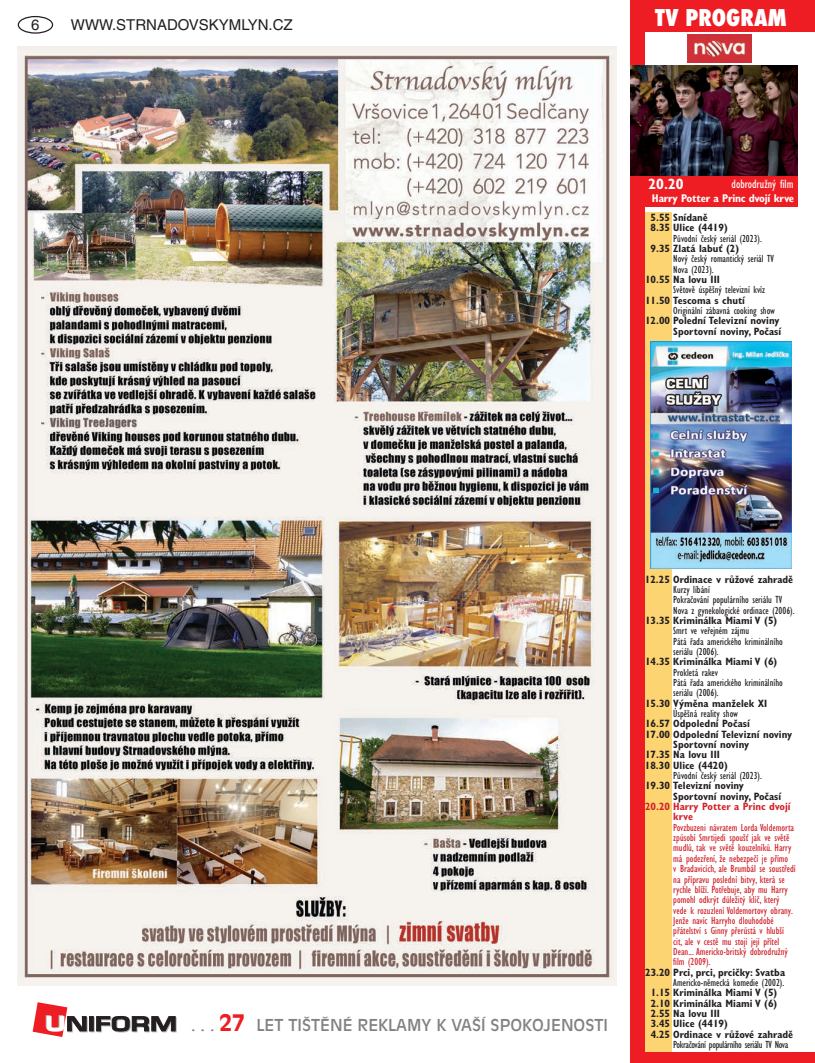
<style>
.page{position:relative;width:815px;height:1063px;background:#fff}
.page>*{position:absolute;margin:0;border:0;box-sizing:border-box;transform-origin:0 0}
.t1{font:800 condensed 22.5px "Futura";color:#fff}
.t2{font:16.25px "Antique Olive CE";color:#808285}
.t3{font:15px "Helvetica CE";color:#231f20}
.t4{font:700 condensed 15px "Gill Sans CE";color:#fff}
.t5{font:condensed 12.5px "Gill Sans CE";color:#fff}
.t6{font:700 condensed 11.25px "Gill Sans CE";letter-spacing:-.02em;color:#fff}
.t7{font:700 condensed 10.62px/10.4px "Gill Sans CE";color:#231f20}
.t8{font:condensed 10.62px/10.4px "Gill Sans CE";color:#d1232a}
.t9{font:condensed 10.62px/10.4px "Gill Sans CE";color:#231f20}
.t10{font:condensed 10.62px "Gill Sans CE";letter-spacing:-.03em;color:#231f20}
.t11{font:700 condensed 10.62px/10.4px "Gill Sans CE";color:#d1232a}
.s1{font-weight:700;font-size:22.5px;color:#ee1d23}
</style>
<div class="page">
<div style="left:18px;top:16px;width:35px;height:18px;border:1px solid #231f20;border-radius:50%"></div>
<svg style="left:90px;top:1017px;width:5px;height:15px"></svg>
<svg style="left:89px;top:1016px;width:5px;height:15px"></svg>
<svg style="left:96px;top:1016px;width:81px;height:16px"></svg>
<svg style="left:33px;top:1002px;width:55px;height:35px"></svg>
<div style="left:631px;top:0;width:184px;height:32px;background:#ee1d23"></div>
<div style="left:631px;top:175px;width:166px;height:32px;background:#ee1d23"></div>
<img style="left:687px;top:34px;width:64px;height:29px">
<div style="left:631px;top:0;width:14px;height:1063px;background:#ee1d23"></div>
<div style="left:631px;top:1052px;width:184px;height:11px;background:#ee1d23"></div>
<div style="left:645px;top:213px;width:26px;height:839px;background:#fdd472"></div>
<img style="left:631px;top:66px;width:166px;height:109px">
<img style="left:18px;top:46px;width:599px;height:939px">
<img style="left:650px;top:342px;width:142px;height:227px">
<h3 class="t3" style="left:31px;top:16px;width:10px">6</h3>
<h3 class="t3" style="left:71px;top:16px;width:223px">WWW.STRNADOVSKYMLYN.CZ</h3>
<h1 class="t1" style="left:655px;top:2px;width:133px">TV PROGRAM</h1>
<h3 class="t4" style="left:648px;top:175px;width:37px">20.20</h3>
<p class="t6" style="left:652px;top:191px;width:144px">Harry Potter a Princ dvojí krve</p>
<p class="t5" style="left:732px;top:176px;width:63px">dobrodružný film</p>
<p class="t7" style="left:651px;top:212px;width:79px">5.55 Snídaně<br>8.35 Ulice (4419)</p>
<p class="t9" style="left:673px;top:233px;width:90px">Původní český seriál (2023).</p>
<p class="t7" style="left:651px;top:243px;width:90px">9.35 Zlatá labuť (2)</p>
<p class="t9" style="left:673px;top:254px;width:102px">Nový český romantický seriál TV<br>Nova (2023).</p>
<p class="t7" style="left:645px;top:274px;width:76px">10.55 Na lovu III</p>
<p class="t9" style="left:673px;top:285px;width:93px">Světově úspěšný televizní kvíz</p>
<p class="t7" style="left:645px;top:295px;width:101px">11.50 Tescoma s chutí</p>
<p class="t9" style="left:673px;top:305px;width:103px">Originální zábavná cooking show</p>
<p class="t7" style="left:645px;top:316px;width:138px;text-align:right">12.00 Polední Televizní noviny<br>Sportovní noviny, Počasí</p>
<h2 class="t2" style="left:191px;top:1016px;width:418px">. . . <span class="s1">27</span> LET TIŠTĚNÉ REKLAMY K VAŠÍ SPOKOJENOSTI</h2>
<p class="t7" style="left:645px;top:574px;width:150px">12.25 Ordinace v růžové zahradě</p>
<p class="t9" style="left:673px;top:584px;width:123px">Kurzy líbání<br>Pokračování populárního seriálu TV<br>Nova z gynekologické ordinace (2006).</p>
<p class="t7" style="left:645px;top:615px;width:134px">13.35 Kriminálka Miami V (5)</p>
<p class="t9" style="left:673px;top:626px;width:111px">Smrt ve veřejném zájmu<br>Pátá řada amerického kriminálního seriálu (2006).</p>
<p class="t7" style="left:645px;top:657px;width:134px">14.35 Kriminálka Miami V (6)</p>
<p class="t9" style="left:673px;top:667px;width:111px">Prokletá rakev<br>Pátá řada amerického kriminálního seriálu (2006).</p>
<p class="t7" style="left:645px;top:698px;width:124px">15.30 Výměna manželek XI</p>
<p class="t9" style="left:673px;top:708px;width:66px">Úspěšná reality show</p>
<p class="t7" style="left:645px;top:719px;width:106px">16.57 Odpolední Počasí</p>
<p class="t7" style="left:645px;top:729px;width:149px">17.00 Odpolední Televizní noviny</p>
<p class="t7" style="left:673px;top:739px;width:78px">Sportovní noviny</p>
<p class="t7" style="left:645px;top:750px;width:76px">17.35 Na lovu III</p>
<p class="t7" style="left:645px;top:760px;width:84px">18.30 Ulice (4420)</p>
<p class="t9" style="left:673px;top:770px;width:90px">Původní český seriál (2023).</p>
<p class="t7" style="left:673px;top:781px;width:109px;text-indent:-28px">19.30 Televizní noviny<br>Sportovní noviny, Počasí</p>
<p class="t11" style="left:673px;top:801px;width:119px;text-indent:-28px">20.20 Harry Potter a Princ dvojí krve</p>
<p class="t8" style="left:673px;top:822px;width:124px">Povzbuzeni návratem Lorda Voldemorta způsobí Smrtijedi spoušť jak ve světě mudlů, tak ve světě kouzelníků. Harry má podezření, že nebezpečí je přímo<br>v Bradavicích, ale Brumbál se soustředí na přípravu poslední bitvy, která se rychle blíží. Potřebuje, aby mu Harry pomohl odkrýt důležitý klíč, který vede k rozuzlení Voldemortovy obrany.<br>Jenže navíc Harryho dlouhodobé přátelství s Ginny přerůstá v hlubší<br>cit, ale v cestě mu stojí její přítel Dean... Americko-britský dobrodružný film (2009).</p>
<p class="t7" style="left:645px;top:967px;width:142px">23.20 Prci, prci, prcičky: Svatba</p>
<p class="t9" style="left:673px;top:977px;width:112px">Americko-německá komedie (2002).</p>
<p class="t7" style="left:651px;top:987px;width:144px">1.15 Kriminálka Miami V (5)<br>2.10 Kriminálka Miami V (6)<br>2.55 Na lovu III<br>3.45 Ulice (4419)<br>4.25 Ordinace v růžové zahradě</p>
<p class="t10" style="left:673px;top:1038px;width:117px">Pokračování populárního seriálu TV Nova</p>
</div>
